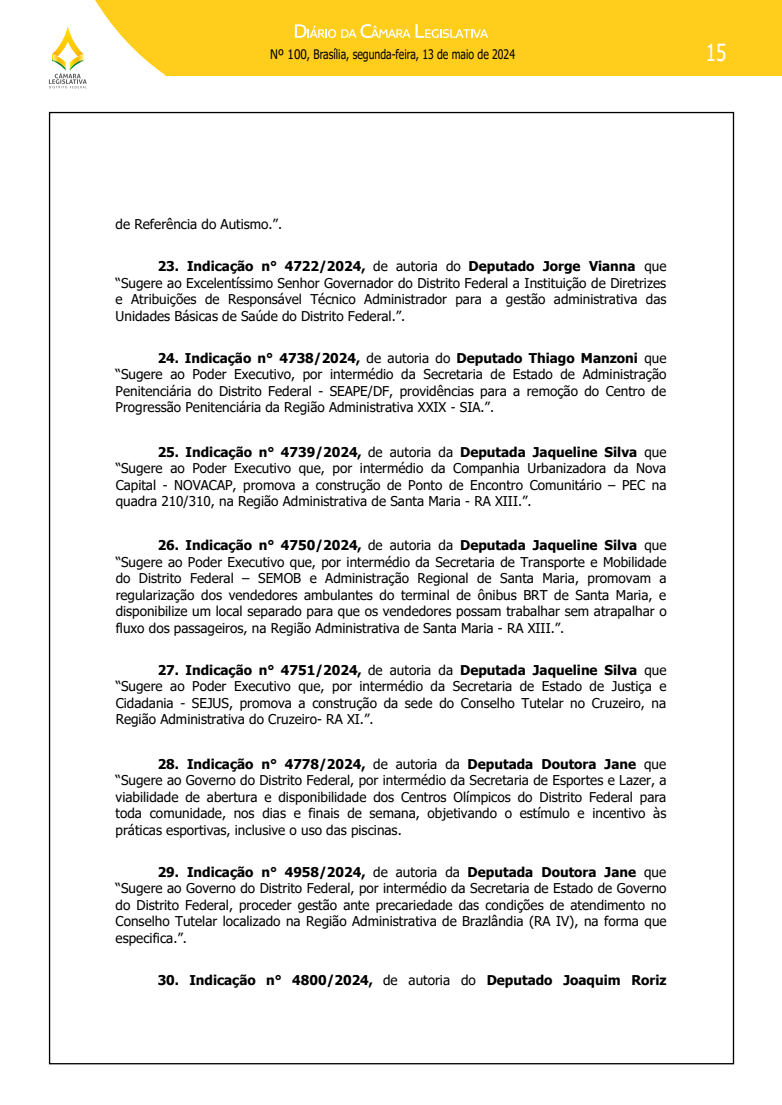
<style>
.page{position:relative;width:782px;height:1105px;background:#fff}
.page>*{position:absolute;margin:0;border:0;box-sizing:border-box;transform-origin:0 0}
.t1{font:23.6px "Tahoma";color:#fff;scale:.8 1}
.t2{font:13.5px/16.5px "Tahoma";color:#000;text-align:justify}
.t3{font:700 13.5px "Tahoma";color:#000}
.t4{font:13.1px "Tahoma";color:#000;scale:.9 1}
.s1{font-weight:700}
.s2{font-weight:400}
</style>
<div class="page">
<div style="left:0;top:0;width:781px;height:75px;background:#ffcd1c"></div>
<svg style="left:0;top:0;width:165px;height:89px"></svg>
<svg style="left:295px;top:24px;width:193px;height:14px"></svg>
<p class="t4" style="left:270px;top:46px;width:273px">Nº 100, Brasília, segunda-feira, 13 de maio de 2024</p>
<h1 class="t1" style="left:705px;top:36px;width:27px">15</h1>
<p class="t2" style="left:116px;top:217px;width:168px">de Referência do Autismo.”.</p>
<p class="t2" style="left:116px;top:259px;width:552px;text-indent:42px"><span class="s1">23. Indicação n° 4722/2024,</span> de autoria do <span class="s1">Deputado Jorge Vianna</span> que “Sugere ao Excelentíssimo Senhor Governador do Distrito Federal a Instituição de Diretrizes e Atribuições de Responsável Técnico Administrador para a gestão administrativa das Unidades Básicas de Saúde do Distrito Federal.”.</p>
<p class="t2" style="left:116px;top:351px;width:552px;text-indent:42px"><span class="s1">24. Indicação n° 4738/2024,</span> de autoria do <span class="s1">Deputado Thiago Manzoni</span> que “Sugere ao Poder Executivo, por intermédio da Secretaria de Estado de Administração Penitenciária do Distrito Federal - SEAPE/DF, providências para a remoção do Centro de Progressão Penitenciária da Região Administrativa XXIX - SIA.”.</p>
<p class="t2" style="left:116px;top:444px;width:552px;text-indent:42px"><span class="s1">25. Indicação n° 4739/2024,</span> de autoria da <span class="s1">Deputada Jaqueline Silva</span> que “Sugere ao Poder Executivo que, por intermédio da Companhia Urbanizadora da Nova Capital - NOVACAP, promova a construção de Ponto de Encontro Comunitário – PEC na quadra 210/310, na Região Administrativa de Santa Maria - RA XIII.”.</p>
<p class="t2" style="left:116px;top:538px;width:552px;text-indent:42px"><span class="s1">26. Indicação n° 4750/2024,</span> de autoria da <span class="s1">Deputada Jaqueline Silva</span> que “Sugere ao Poder Executivo que, por intermédio da Secretaria de Transporte e Mobilidade do Distrito Federal – SEMOB e Administração Regional de Santa Maria, promovam a regularização dos vendedores ambulantes do terminal de ônibus BRT de Santa Maria, e disponibilize um local separado para que os vendedores possam trabalhar sem atrapalhar o fluxo dos passageiros, na Região Administrativa de Santa Maria - RA XIII.”.</p>
<p class="t2" style="left:116px;top:663px;width:552px;text-indent:42px"><span class="s1">27. Indicação n° 4751/2024,</span> de autoria da <span class="s1">Deputada Jaqueline Silva</span> que “Sugere ao Poder Executivo que, por intermédio da Secretaria de Estado de Justiça e Cidadania - SEJUS, promova a construção da sede do Conselho Tutelar no Cruzeiro, na Região Administrativa do Cruzeiro- RA XI.”.</p>
<p class="t2" style="left:116px;top:756px;width:552px;text-indent:42px"><span class="s1">28. Indicação n° 4778/2024,</span> de autoria da <span class="s1">Deputada Doutora Jane</span> que “Sugere ao Governo do Distrito Federal, por intermédio da Secretaria de Esportes e Lazer, a viabilidade de abertura e disponibilidade dos Centros Olímpicos do Distrito Federal para toda comunidade, nos dias e finais de semana, objetivando o estímulo e incentivo às práticas esportivas, inclusive o uso das piscinas.</p>
<p class="t2" style="left:116px;top:864px;width:552px;text-indent:42px"><span class="s1">29. Indicação n° 4958/2024,</span> de autoria da <span class="s1">Deputada Doutora Jane</span> que “Sugere ao Governo do Distrito Federal, por intermédio da Secretaria de Estado de Governo do Distrito Federal, proceder gestão ante precariedade das condições de atendimento no Conselho Tutelar localizado na Região Administrativa de Brazlândia (RA IV), na forma que especifica.”.</p>
<p class="t3" style="left:158px;top:970px;width:510px">30. Indicação n° 4800/2024, <span class="s2">de autoria do</span> Deputado Joaquim Roriz</p>
</div>
